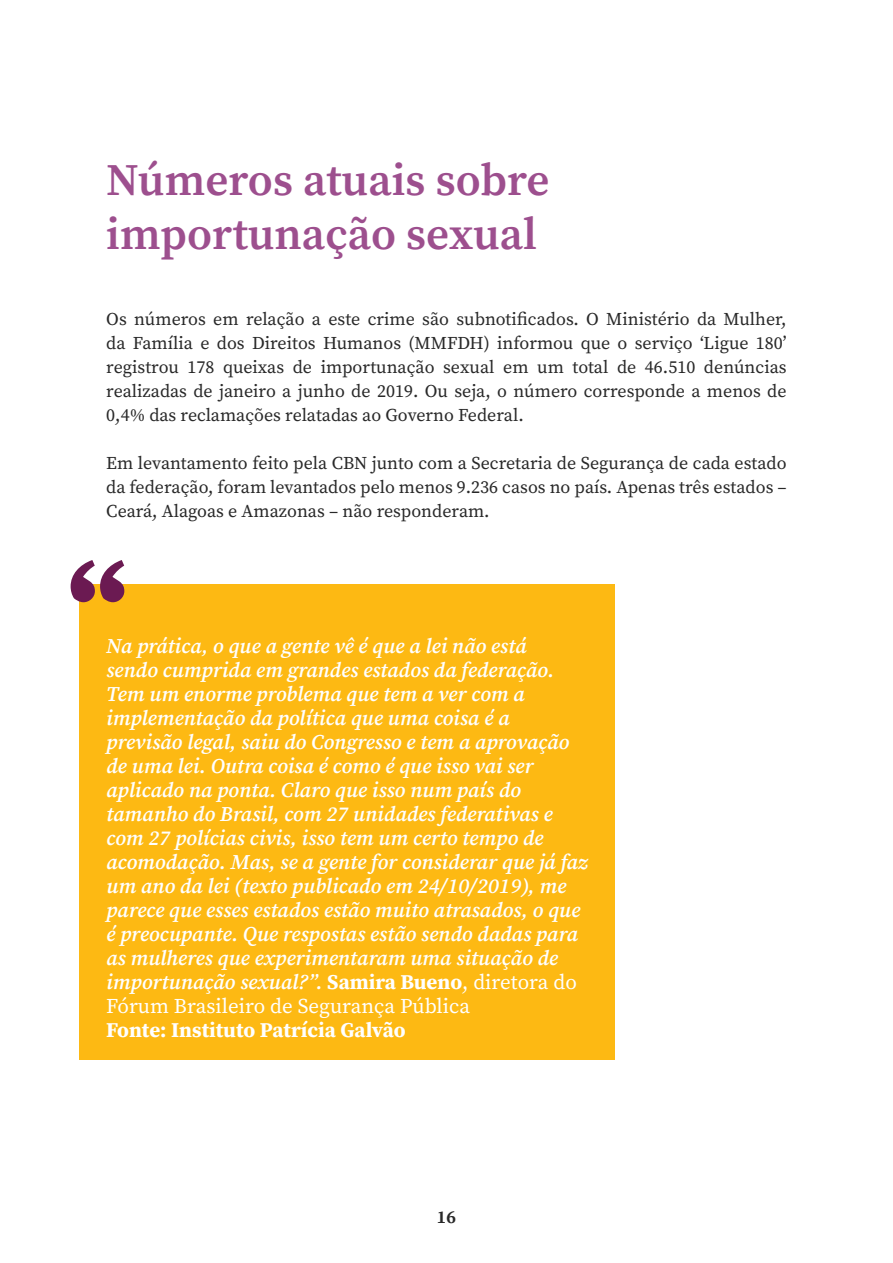
<style>
.page{position:relative;width:893px;height:1263px;background:#fff}
.page>*{position:absolute;margin:0;border:0;box-sizing:border-box;transform-origin:0 0}
.Título{font:135px "Source Serif Variable";color:#6b1a52}
.Subtítulo{font:45px/54px "Source Serif Variable";letter-spacing:.01em;color:#9d4f8e}
.Olho{font:italic 21px/24px "Source Serif Variable";letter-spacing:.02em;color:#fff}
.Olho-2{font:21px "Source Serif Variable";letter-spacing:.02em;color:#fff}
.Texto{font:18px/24px "Source Serif Variable";color:#282828;text-align:justify}
.t1{font:700 18px "Source Serif Pro";color:#282828}
.s1{font-style:normal}
</style>
<div class="page">
<div style="left:79px;top:584px;width:535px;height:475px;background:#fdb913"></div>
<p class="Subtítulo" style="left:106px;top:153px;width:445px">Números atuais sobre importunação sexual</p>
<p class="Texto" style="left:106px;top:307px;width:682px">Os números em relação a este crime são subnotificados. O Ministério da Mulher, da Família e dos Direitos Humanos (MMFDH) informou que o serviço ‘Ligue 180’ registrou 178 queixas de importunação sexual em um total de 46.510 denúncias realizadas de janeiro a junho de 2019. Ou seja, o número corresponde a menos de 0,4% das reclamações relatadas ao Governo Federal.</p>
<p class="Texto" style="left:106px;top:451px;width:682px">Em levantamento feito pela CBN junto com a Secretaria de Segurança de cada estado da federação, foram levantados pelo menos 9.236 casos no país. Apenas três estados – Ceará, Alagoas e Amazonas – não responderam.</p>
<p class="Título" style="left:68px;top:523px;width:57px">“</p>
<p class="Olho" style="left:106px;top:634px;width:483px">Na prática, o que a gente vê é que a lei não está<br>sendo cumprida em grandes estados da federação.<br>Tem um enorme problema que tem a ver com a implementação da política que uma coisa é a previsão legal, saiu do Congresso e tem a aprovação de uma lei. Outra coisa é como é que isso vai ser aplicado na ponta. Claro que isso num país do tamanho do Brasil, com 27 unidades federativas e com 27 polícias civis, isso tem um certo tempo de acomodação. Mas, se a gente for considerar que já faz um ano da lei (texto publicado em 24/10/2019), me parece que esses estados estão muito atrasados, o que é preocupante. Que respostas estão sendo dadas para as mulheres que experimentaram uma situação de importunação sexual?”. <span class="s1">Samira Bueno, diretora do Fórum Brasileiro de Segurança Pública</span></p>
<p class="Olho-2" style="left:106px;top:1016px;width:301px">Fonte: Instituto Patrícia Galvão</p>
<p class="t1" style="left:437px;top:1206px;width:21px">16</p>
</div>
